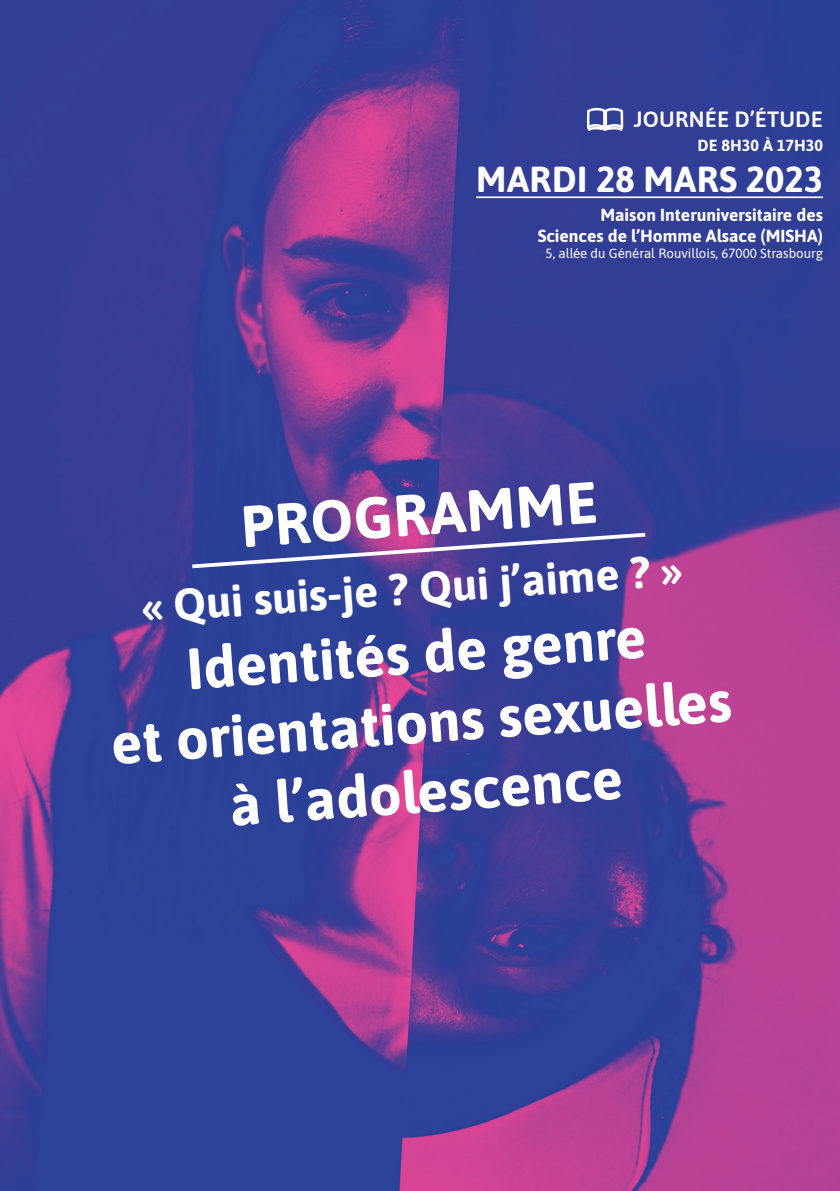
<style>
.page{position:relative;width:840px;height:1191px;background:#fff}
.page>*{position:absolute;margin:0;border:0;box-sizing:border-box;transform-origin:0 0}
.t1{font:700 58.4px "Asap";color:#fff}
.t2{font:700 58px/69.6px "Asap";color:#fff;text-align:center}
.t3{font:700 44.8px "Asap";color:#fff}
.t4{font:700 36px "Asap";letter-spacing:.01em;color:#fff}
.t5{font:600 22px "Asap";letter-spacing:.01em;color:#fff}
.t6{font:700 17.4px/21px "Asap";color:#fff;text-align:right}
.t7{font:700 16px "Asap";letter-spacing:.005em;color:#fff}
.t8{font:13.2px "Asap";color:#fff}
</style>
<div class="page">
<img style="left:0;top:0;width:839px;height:1191px">
<svg style="left:188px;top:530px;width:460px;height:40px;background:#58509f"></svg>
<hr style="left:476px;top:196px;width:346px;height:2px;background:#fff">
<svg style="left:584px;top:108px;width:41px;height:24px"></svg>
<p class="t5" style="left:633px;top:104px;width:190px">JOURNÉE D’ÉTUDE</p>
<p class="t7" style="left:697px;top:134px;width:127px">DE 8H30 À 17H30</p>
<h3 class="t4" style="left:476px;top:154px;width:348px">MARDI 28 MARS 2023</h3>
<p class="t6" style="left:537px;top:204px;width:286px">Maison Interuniversitaire des<br>Sciences de l’Homme Alsace (MISHA)</p>
<p class="t8" style="left:545px;top:244px;width:279px">5, allée du Général Rouvillois, 67000 Strasbourg</p>
<h1 class="t1" style="left:238px;top:486px;width:358px;rotate:-4deg">PROGRAMME</h1>
<h3 class="t3" style="left:139px;top:576px;width:542px;rotate:-4deg">« Qui suis-je ? Qui j’aime ? »</h3>
<h2 class="t2" style="left:103px;top:637px;width:623px;rotate:-4deg">Identités de genre<br>et orientations sexuelles à l’adolescence</h2>
</div>
